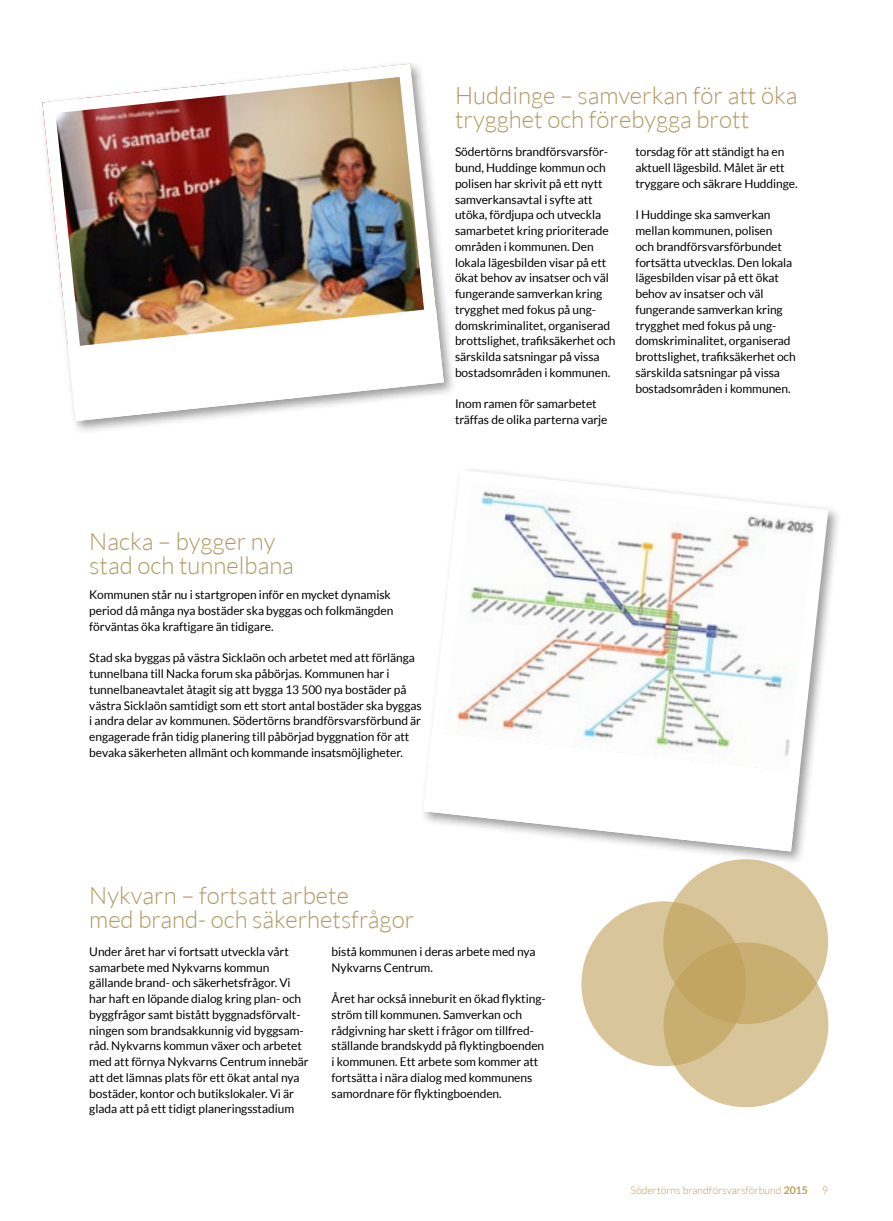
<style>
.page{position:relative;width:893px;height:1221px;background:#fff}
.page>*{position:absolute;margin:0;border:0;box-sizing:border-box;transform-origin:0 0}
.t1{font:300 24px/24px "Lato";color:#ae9a63}
.t2{font:12px/15.8px "Lato";letter-spacing:-.005em;color:#000}
.t3{font:300 10.5px "Lato";color:#be9f56}
.s1{font-weight:700}
</style>
<div class="page">
<div style="left:419px;top:465px;width:422px;height:399px;background:#000;opacity:.4"></div>
<img style="left:433px;top:475px;width:391px;height:297px">
<div style="left:424px;top:470px;width:404px;height:380px;border:12px solid #fff;border-radius:38px"></div>
<svg style="left:423px;top:731px;width:377px;height:120px"></svg>
<img style="left:42px;top:63px;width:408px;height:364px">
<svg style="left:68px;top:308px;width:376px;height:113px"></svg>
<div style="left:663px;top:859px;width:165px;height:165px;background:#d8c599;border-radius:50%"></div>
<svg style="left:581px;top:901px;width:165px;height:165px;background:#d4c090"></svg>
<svg style="left:664px;top:942px;width:164px;height:165px;background:#ceb780"></svg>
<h1 class="t1" style="left:455px;top:84px;width:344px">Huddinge – samverkan för att öka trygghet och förebygga brott</h1>
<p class="t2" style="left:455px;top:144px;width:162px">Södertörns brandförsvarsför&shy;bund, Huddinge kommun och polisen har skrivit på ett nytt samverkansavtal i syfte att utöka, fördjupa och utveckla samarbetet kring prioriterade områden i kommunen. Den lokala lägesbilden visar på ett ökat behov av insatser och väl fungerande samverkan kring trygghet med fokus på ung&shy;domskriminalitet, organiserad brottslighet, trafiksäkerhet och särskilda satsningar på vissa bostadsområden i kommunen.</p>
<p class="t2" style="left:455px;top:396px;width:154px">Inom ramen för samarbetet träffas de olika parterna varje</p>
<p class="t2" style="left:635px;top:144px;width:164px">torsdag för att ständigt ha en aktuell lägesbild. Målet är ett tryggare och säkrare Huddinge.</p>
<p class="t2" style="left:635px;top:207px;width:162px">I Huddinge ska samverkan mellan kommunen, polisen<br>och brandförsvarsförbundet fortsätta utvecklas. Den lokala lägesbilden visar på ett ökat behov av insatser och väl fungerande samverkan kring trygghet med fokus på ung&shy;domskriminalitet, organiserad brottslighet, trafiksäkerhet och särskilda satsningar på vissa bostadsområden i kommunen.</p>
<h1 class="t1" style="left:89px;top:529px;width:206px">Nacka – bygger ny stad och tunnelbana</h1>
<p class="t2" style="left:89px;top:587px;width:306px">Kommunen står nu i startgropen inför en mycket dynamisk period då många nya bostäder ska byggas och folkmängden förväntas öka kraftigare än tidigare.</p>
<p class="t2" style="left:89px;top:650px;width:334px">Stad ska byggas på västra Sicklaön och arbetet med att förlänga tunnelbana till Nacka forum ska påbörjas. Kommunen har i tunnelbaneavtalet åtagit sig att bygga 13 500 nya bostäder på västra Sicklaön samtidigt som ett stort antal bostäder ska byggas i andra delar av kommunen. Södertörns brandförsvarsförbund är engagerade från tidig planering till påbörjad byggnation för att bevaka säkerheten allmänt och kommande insatsmöjligheter.</p>
<h1 class="t1" style="left:89px;top:883px;width:326px">Nykvarn – fortsatt arbete<br>med brand- och säkerhetsfrågor</h1>
<p class="t2" style="left:89px;top:943px;width:221px">Under året har vi fortsatt utveckla vårt samarbete med Nykvarns kommun gällande brand- och säkerhetsfrågor. Vi har haft en löpande dialog kring plan- och byggfrågor samt bistått byggnadsförvalt&shy;ningen som brandsakkunnig vid byggsam&shy;råd. Nykvarns kommun växer och arbetet med att förnya Nykvarns Centrum innebär att det lämnas plats för ett ökat antal nya bostäder, kontor och butikslokaler. Vi är glada att på ett tidigt planeringsstadium</p>
<p class="t2" style="left:332px;top:943px;width:206px">bistå kommunen i deras arbete med nya<br>Nykvarns Centrum.</p>
<p class="t2" style="left:332px;top:990px;width:215px">Året har också inneburit en ökad flykting&shy;ström till kommunen. Samverkan och rådgivning har skett i frågor om tillfred&shy;ställande brandskydd på flyktingboenden i kommunen. Ett arbete som kommer att fortsätta i nära dialog med kommunens samordnare för flyktingboenden.</p>
<p class="t3" style="left:631px;top:1184px;width:179px">Södertörns brandförsvarsförbund <span class="s1">2015</span></p>
<p class="t3" style="left:822px;top:1184px;width:8px">9</p>
</div>
